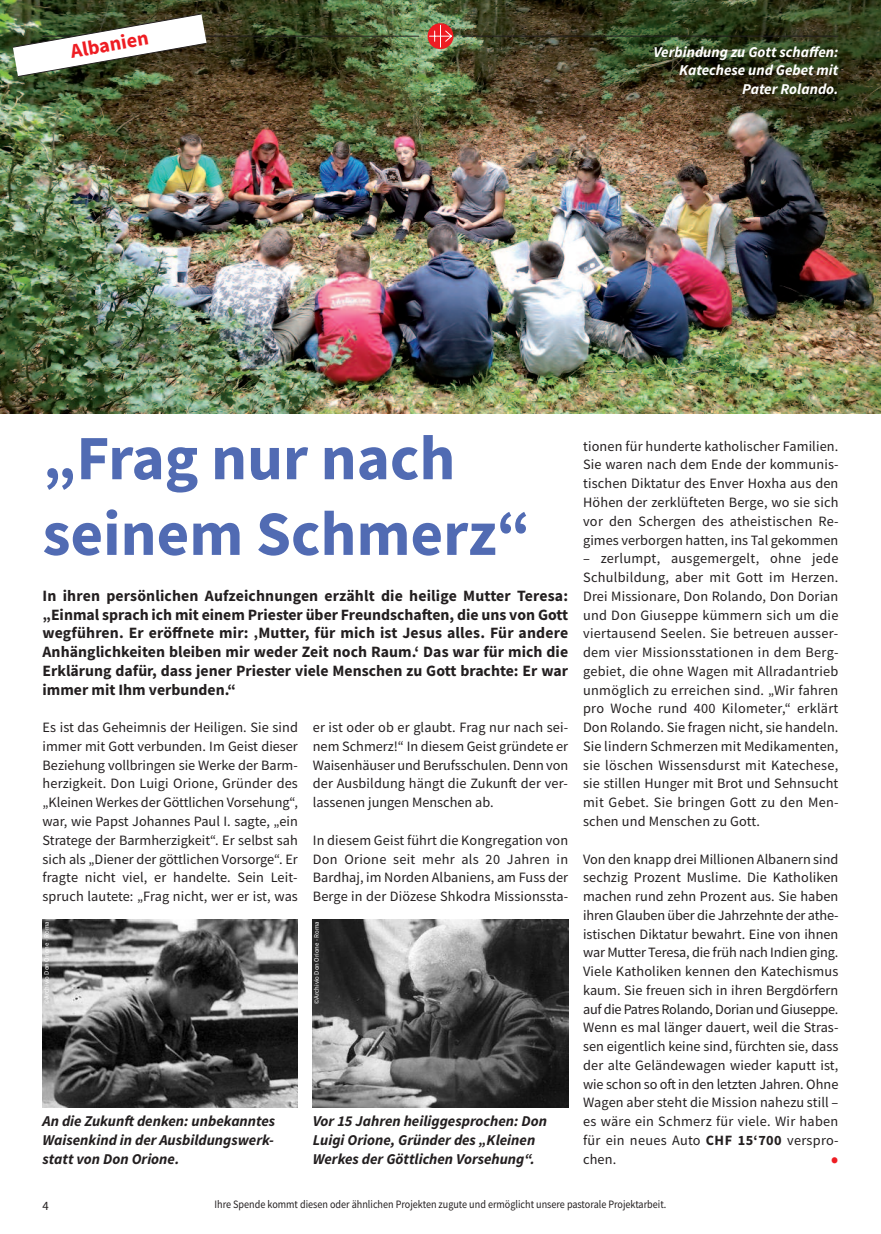
<style>
.page{position:relative;width:881px;height:1234px;background:#fff}
.page>*{position:absolute;margin:0;border:0;box-sizing:border-box;transform-origin:0 0}
.t1{font:700 63px/75.6px "Source Sans Pro";color:#516bb3}
.t2{font:25.5px "Source Sans Pro";color:#ee1d23}
.t3{font:700 20.25px "Source Sans Pro";color:#ee1d23}
.t4{font:700 15.75px/18.8px "Source Sans Pro";color:#231f20;text-align:justify}
.t5{font:italic 700 15px/18.8px "Source Sans Pro";color:#231f20}
.t6{font:italic 700 15px/18.8px "Source Sans Pro";color:#fff;text-align:right}
.t7{font:14.25px/18.8px "Source Sans Pro";letter-spacing:.01em;color:#231f20;text-align:justify}
.t8{font:12.75px "Source Sans Pro";color:#231f20}
.t9{font:11.25px "Source Sans Pro";color:#231f20;scale:.9 1}
.t10{font:6.75px "Source Sans Pro";color:#fff}
.s1{font-weight:700}
</style>
<div class="page">
<img style="left:0;top:0;width:880px;height:413px">
<hr style="left:43px;top:36px;width:376px;height:1px;background:#231f20">
<svg style="left:427px;top:23px;width:26px;height:26px"></svg>
<svg style="left:428px;top:24px;width:24px;height:24px"></svg>
<hr style="left:461px;top:36px;width:377px;height:1px;background:#231f20">
<img style="left:12px;top:13px;width:195px;height:64px">
<img style="left:43px;top:919px;width:255px;height:188px">
<img style="left:313px;top:919px;width:255px;height:188px">
<h3 class="t3" style="left:69px;top:44px;width:80px;rotate:-10deg">Albanien</h3>
<p class="t6" style="left:653px;top:43px;width:186px">Verbindung zu Gott schaffen:<br>Katechese und Gebet mit<br>Pater Rolando.</p>
<h1 class="t1" style="left:43px;top:425px;width:489px">„Frag nur nach seinem Schmerz“</h1>
<p class="t4" style="left:43px;top:587px;width:527px">In ihren persönlichen Aufzeichnungen erzählt die heilige Mutter Teresa: „Einmal sprach ich mit einem Priester über Freundschaften, die uns von Gott wegführen. Er eröffnete mir: ‚Mutter, für mich ist Jesus alles. Für andere Anhänglichkeiten bleiben mir weder Zeit noch Raum.‘ Das war für mich die Erklärung dafür, dass jener Priester viele Menschen zu Gott brachte: Er war immer mit Ihm verbunden.“</p>
<p class="t7" style="left:43px;top:719px;width:257px">Es ist das Geheimnis der Heiligen. Sie sind immer mit Gott verbunden. Im Geist dieser Beziehung vollbringen sie Werke der Barm&shy;herzigkeit. Don Luigi Orione, Gründer des „Kleinen Werkes der Göttlichen Vorsehung“, war, wie Papst Johannes Paul I. sagte, „ein Stratege der Barmherzigkeit“. Er selbst sah sich als „Diener der göttlichen Vorsorge“. Er fragte nicht viel, er handelte. Sein Leit&shy;spruch lautete: „Frag nicht, wer er ist, was</p>
<p class="t7" style="left:313px;top:719px;width:257px">er ist oder ob er glaubt. Frag nur nach sei&shy;nem Schmerz!“ In diesem Geist gründete er Waisenhäuser und Berufsschulen. Denn von der Ausbildung hängt die Zukunft der ver&shy;lassenen jungen Menschen ab.</p>
<p class="t7" style="left:313px;top:831px;width:257px">In diesem Geist führt die Kongregation von Don Orione seit mehr als 20 Jahren in Bardhaj, im Norden Albaniens, am Fuss der Berge in der Diözese Shkodra Missionssta-</p>
<p class="t10" style="left:44px;top:1003px;width:84px;rotate:-90deg">©Archivio Don Orione - Roma</p>
<p class="t10" style="left:314px;top:1003px;width:84px;rotate:-90deg">©Archivio Don Orione - Roma</p>
<p class="t5" style="left:43px;top:1112px;width:234px;text-align:justify">An die Zukunft denken: unbekanntes Waisenkind in der Ausbildungswerk&shy;statt von Don Orione.</p>
<p class="t5" style="left:313px;top:1112px;width:236px">Vor 15 Jahren heiliggesprochen: Don<br>Luigi Orione, Gründer des „Kleinen<br>Werkes der Göttlichen Vorsehung“.</p>
<p class="t7" style="left:583px;top:437px;width:257px">tionen für hunderte katholischer Familien.<br>Sie waren nach dem Ende der kommunis&shy;tischen Diktatur des Enver Hoxha aus den Höhen der zerklüfteten Berge, wo sie sich vor den Schergen des atheistischen Re&shy;gimes verborgen hatten, ins Tal gekommen</p>
<p class="t7" style="left:583px;top:550px;width:257px">– zerlumpt, ausgemergelt, ohne jede Schulbildung, aber mit Gott im Herzen.<br>Drei Missionare, Don Rolando, Don Dorian und Don Giuseppe kümmern sich um die viertausend Seelen. Sie betreuen ausser&shy;dem vier Missionsstationen in dem Berg&shy;gebiet, die ohne Wagen mit Allradantrieb unmöglich zu erreichen sind. „Wir fahren pro Woche rund 400 Kilometer,“ erklärt Don Rolando. Sie fragen nicht, sie handeln.<br>Sie lindern Schmerzen mit Medikamenten, sie löschen Wissensdurst mit Katechese, sie stillen Hunger mit Brot und Sehnsucht mit Gebet. Sie bringen Gott zu den Men&shy;schen und Menschen zu Gott.</p>
<p class="t7" style="left:583px;top:850px;width:257px">Von den knapp drei Millionen Albanern sind sechzig Prozent Muslime. Die Katholiken machen rund zehn Prozent aus. Sie haben ihren Glauben über die Jahrzehnte der athe&shy;istischen Diktatur bewahrt. Eine von ihnen war Mutter Teresa, die früh nach Indien ging.<br>Viele Katholiken kennen den Katechismus kaum. Sie freuen sich in ihren Bergdörfern auf die Patres Rolando, Dorian und Giuseppe.<br>Wenn es mal länger dauert, weil die Stras&shy;sen eigentlich keine sind, fürchten sie, dass der alte Geländewagen wieder kaputt ist, wie schon so oft in den letzten Jahren. Ohne Wagen aber steht die Mission nahezu still – es wäre ein Schmerz für viele. Wir haben für ein neues Auto <span class="s1">CHF 15‘700</span> verspro&shy;chen.</p>
<h2 class="t2" style="left:830px;top:1148px;width:9px">•</h2>
<p class="t8" style="left:43px;top:1200px;width:8px">4</p>
<p class="t9" style="left:214px;top:1199px;width:503px">Ihre Spende kommt diesen oder ähnlichen Projekten zugute und ermöglicht unsere pastorale Projektarbeit.</p>
</div>
